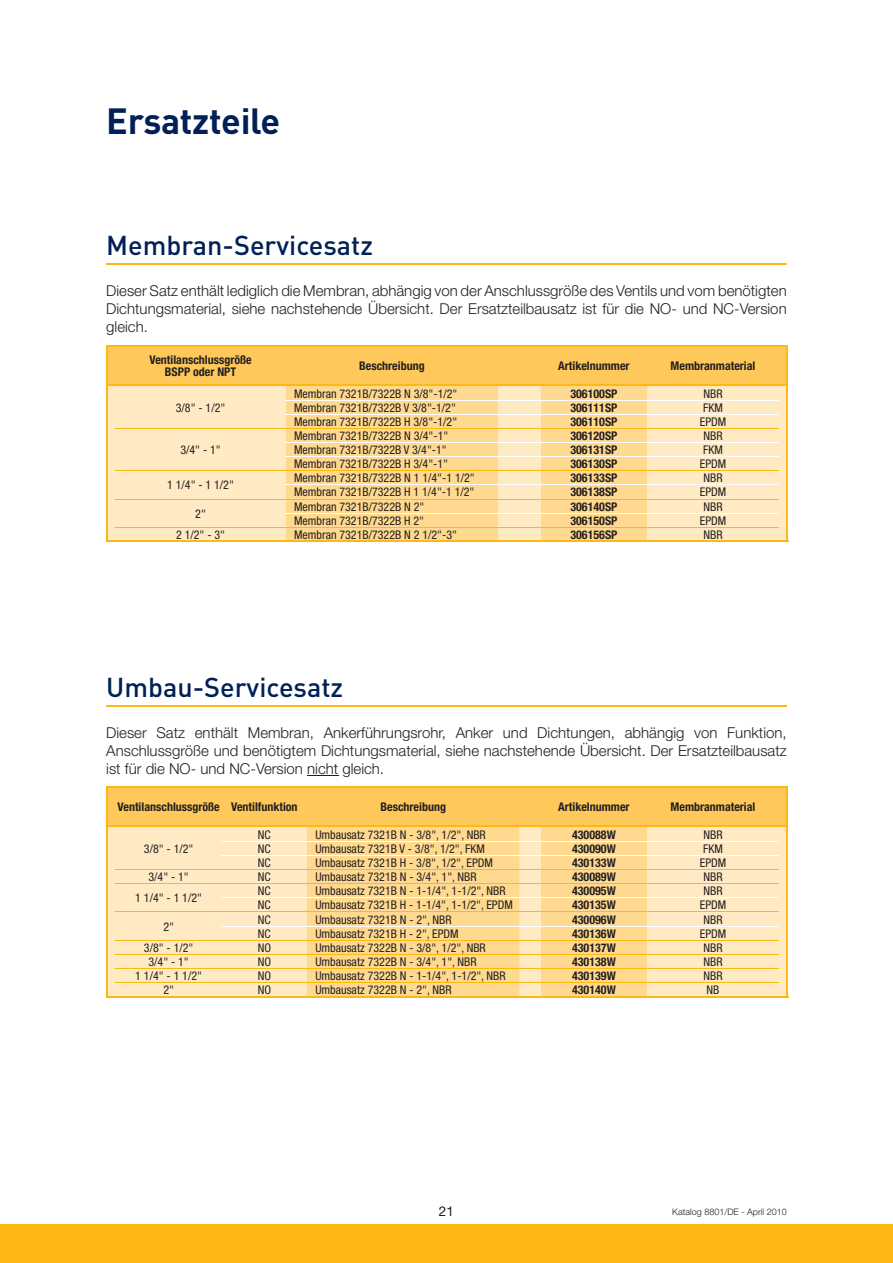
<style>
.page{position:relative;width:893px;height:1263px;background:#fff}
.page>*{position:absolute;margin:0;border:0;box-sizing:border-box;transform-origin:0 0}
.t1{font:700 36px "DINOT";letter-spacing:-.01em;color:#002057}
.t2{font:500 27px "DINOT";color:#002057}
.t3{font:300 15px/18px "Helvetica Neue LT Std";color:#231f20;text-align:justify}
.t4{font:13.5px "Helvetica Neue LT Std";color:#231f20}
.t5{font:condensed 12px "Helvetica Neue LT Std";color:#231f20}
.t6{font:700 condensed 12px/12px "Helvetica Neue LT Std";color:#231f20;text-align:center}
.t7{font:300 9px "Helvetica Neue LT Std";color:#231f20}
</style>
<div class="page">
<div style="left:0;top:1225px;width:893px;height:38px;background:#fdb813"></div>
<hr style="left:106px;top:263px;width:681px;height:2px;background:#fdb813">
<hr style="left:106px;top:705px;width:681px;height:2px;background:#fdb813">
<hr style="left:307px;top:775px;width:31px;height:1px;background:#231f20">
<svg style="left:106px;top:346px;width:682px;height:196px;background:#fedb94"></svg>
<svg style="left:106px;top:787px;width:682px;height:210px;background:#fedb95"></svg>
<h1 class="t1" style="left:106px;top:108px;width:176px">Ersatzteile</h1>
<h2 class="t2" style="left:106px;top:235px;width:268px">Membran-Servicesatz</h2>
<p class="t3" style="left:106px;top:283px;width:682px">Dieser Satz enthält lediglich die Membran, abhängig von der Anschlussgröße des Ventils und vom benötigten Dichtungsmaterial, siehe nachstehende Übersicht. Der Ersatzteilbausatz ist für die NO- und NC-Version gleich.</p>
<p class="t6" style="left:149px;top:355px;width:104px">Ventilanschlussgröße<br>BSPP oder NPT</p>
<p class="t6" style="left:359px;top:361px;width:67px">Beschreibung</p>
<p class="t6" style="left:558px;top:361px;width:73px">Artikelnummer</p>
<p class="t6" style="left:671px;top:361px;width:86px">Membranmaterial</p>
<p class="t5" style="left:176px;top:403px;width:51px">3/8" - 1/2"</p>
<p class="t5" style="left:294px;top:389px;width:165px">Membran 7321B/7322B N 3/8"-1/2"</p>
<p class="t6" style="left:570px;top:389px;width:49px">306100SP</p>
<p class="t5" style="left:703px;top:389px;width:21px">NBR</p>
<p class="t5" style="left:294px;top:403px;width:163px">Membran 7321B/7322B V 3/8"-1/2"</p>
<p class="t6" style="left:570px;top:403px;width:49px">306111SP</p>
<p class="t5" style="left:703px;top:403px;width:21px">FKM</p>
<p class="t5" style="left:294px;top:417px;width:165px">Membran 7321B/7322B H 3/8"-1/2"</p>
<p class="t6" style="left:570px;top:417px;width:49px">306110SP</p>
<p class="t5" style="left:700px;top:417px;width:28px">EPDM</p>
<p class="t5" style="left:180px;top:446px;width:42px">3/4" - 1"</p>
<p class="t5" style="left:167px;top:481px;width:68px">1 1/4" - 1 1/2"</p>
<p class="t5" style="left:195px;top:509px;width:12px">2"</p>
<p class="t5" style="left:294px;top:432px;width:156px">Membran 7321B/7322B N 3/4"-1"</p>
<p class="t6" style="left:570px;top:431px;width:49px">306120SP</p>
<p class="t5" style="left:703px;top:432px;width:21px">NBR</p>
<p class="t5" style="left:294px;top:446px;width:154px">Membran 7321B/7322B V 3/4"-1"</p>
<p class="t6" style="left:570px;top:445px;width:49px">306131SP</p>
<p class="t5" style="left:703px;top:446px;width:21px">FKM</p>
<p class="t5" style="left:294px;top:460px;width:155px">Membran 7321B/7322B H 3/4"-1"</p>
<p class="t6" style="left:570px;top:459px;width:49px">306130SP</p>
<p class="t5" style="left:700px;top:460px;width:28px">EPDM</p>
<p class="t5" style="left:294px;top:474px;width:182px">Membran 7321B/7322B N 1 1/4"-1 1/2"</p>
<p class="t6" style="left:570px;top:474px;width:49px">306133SP</p>
<p class="t5" style="left:703px;top:474px;width:21px">NBR</p>
<p class="t5" style="left:294px;top:488px;width:182px">Membran 7321B/7322B H 1 1/4"-1 1/2"</p>
<p class="t6" style="left:570px;top:488px;width:49px">306138SP</p>
<p class="t5" style="left:700px;top:488px;width:28px">EPDM</p>
<p class="t5" style="left:294px;top:502px;width:132px">Membran 7321B/7322B N 2"</p>
<p class="t6" style="left:570px;top:502px;width:49px">306140SP</p>
<p class="t5" style="left:703px;top:502px;width:21px">NBR</p>
<p class="t5" style="left:294px;top:516px;width:132px">Membran 7321B/7322B H 2"</p>
<p class="t6" style="left:570px;top:516px;width:49px">306150SP</p>
<p class="t5" style="left:700px;top:516px;width:28px">EPDM</p>
<p class="t5" style="left:176px;top:530px;width:51px">2 1/2" - 3"</p>
<p class="t5" style="left:294px;top:530px;width:164px">Membran 7321B/7322B N 2 1/2"-3"</p>
<p class="t6" style="left:570px;top:530px;width:49px">306156SP</p>
<p class="t5" style="left:703px;top:530px;width:21px">NBR</p>
<h2 class="t2" style="left:106px;top:678px;width:239px">Umbau-Servicesatz</h2>
<p class="t3" style="left:106px;top:725px;width:682px">Dieser Satz enthält Membran, Ankerführungsrohr, Anker und Dichtungen, abhängig von Funktion, Anschlussgröße und benötigtem Dichtungsmaterial, siehe nachstehende Übersicht. Der Ersatzteilbausatz ist für die NO- und NC-Version nicht gleich.</p>
<p class="t6" style="left:118px;top:802px;width:182px">Ventilanschlussgröße Ventilfunktion</p>
<p class="t6" style="left:380px;top:802px;width:67px">Beschreibung</p>
<p class="t6" style="left:558px;top:802px;width:73px">Artikelnummer</p>
<p class="t6" style="left:671px;top:802px;width:86px">Membranmaterial</p>
<p class="t5" style="left:144px;top:845px;width:51px">3/8" - 1/2"</p>
<p class="t5" style="left:258px;top:830px;width:14px">NC</p>
<p class="t5" style="left:315px;top:830px;width:172px">Umbausatz 7321B N - 3/8", 1/2", NBR</p>
<p class="t6" style="left:572px;top:830px;width:45px">430088W</p>
<p class="t5" style="left:703px;top:830px;width:21px">NBR</p>
<p class="t5" style="left:258px;top:845px;width:14px">NC</p>
<p class="t5" style="left:315px;top:845px;width:171px">Umbausatz 7321B V - 3/8", 1/2", FKM</p>
<p class="t6" style="left:572px;top:844px;width:45px">430090W</p>
<p class="t5" style="left:703px;top:845px;width:21px">FKM</p>
<p class="t5" style="left:258px;top:859px;width:14px">NC</p>
<p class="t5" style="left:315px;top:859px;width:179px">Umbausatz 7321B H - 3/8", 1/2", EPDM</p>
<p class="t6" style="left:572px;top:858px;width:45px">430133W</p>
<p class="t5" style="left:700px;top:859px;width:28px">EPDM</p>
<p class="t5" style="left:148px;top:873px;width:42px">3/4" - 1"</p>
<p class="t5" style="left:258px;top:873px;width:14px">NC</p>
<p class="t5" style="left:315px;top:873px;width:163px">Umbausatz 7321B N - 3/4", 1", NBR</p>
<p class="t6" style="left:572px;top:872px;width:45px">430089W</p>
<p class="t5" style="left:703px;top:873px;width:21px">NBR</p>
<p class="t5" style="left:135px;top:894px;width:68px">1 1/4" - 1 1/2"</p>
<p class="t5" style="left:258px;top:887px;width:14px">NC</p>
<p class="t5" style="left:315px;top:887px;width:192px">Umbausatz 7321B N - 1-1/4", 1-1/2", NBR</p>
<p class="t6" style="left:572px;top:887px;width:45px">430095W</p>
<p class="t5" style="left:703px;top:887px;width:21px">NBR</p>
<p class="t5" style="left:258px;top:901px;width:14px">NC</p>
<p class="t5" style="left:315px;top:901px;width:199px">Umbausatz 7321B H - 1-1/4", 1-1/2", EPDM</p>
<p class="t6" style="left:572px;top:901px;width:45px">430135W</p>
<p class="t5" style="left:700px;top:901px;width:28px">EPDM</p>
<p class="t5" style="left:163px;top:922px;width:12px">2"</p>
<p class="t5" style="left:258px;top:915px;width:14px">NC</p>
<p class="t5" style="left:315px;top:915px;width:138px">Umbausatz 7321B N - 2", NBR</p>
<p class="t6" style="left:572px;top:915px;width:45px">430096W</p>
<p class="t5" style="left:703px;top:915px;width:21px">NBR</p>
<p class="t5" style="left:258px;top:929px;width:14px">NC</p>
<p class="t5" style="left:315px;top:929px;width:145px">Umbausatz 7321B H - 2", EPDM</p>
<p class="t6" style="left:572px;top:929px;width:45px">430136W</p>
<p class="t5" style="left:700px;top:929px;width:28px">EPDM</p>
<p class="t5" style="left:144px;top:943px;width:51px">3/8" - 1/2"</p>
<p class="t5" style="left:258px;top:943px;width:15px">NO</p>
<p class="t5" style="left:315px;top:943px;width:172px">Umbausatz 7322B N - 3/8", 1/2", NBR</p>
<p class="t6" style="left:572px;top:943px;width:45px">430137W</p>
<p class="t5" style="left:703px;top:943px;width:21px">NBR</p>
<p class="t5" style="left:148px;top:957px;width:42px">3/4" - 1"</p>
<p class="t5" style="left:258px;top:957px;width:15px">NO</p>
<p class="t5" style="left:315px;top:957px;width:163px">Umbausatz 7322B N - 3/4", 1", NBR</p>
<p class="t6" style="left:572px;top:957px;width:45px">430138W</p>
<p class="t5" style="left:703px;top:957px;width:21px">NBR</p>
<p class="t5" style="left:135px;top:971px;width:68px">1 1/4" - 1 1/2"</p>
<p class="t5" style="left:258px;top:971px;width:15px">NO</p>
<p class="t5" style="left:315px;top:971px;width:192px">Umbausatz 7322B N - 1-1/4", 1-1/2", NBR</p>
<p class="t6" style="left:572px;top:971px;width:45px">430139W</p>
<p class="t5" style="left:703px;top:971px;width:21px">NBR</p>
<p class="t5" style="left:163px;top:985px;width:12px">2"</p>
<p class="t5" style="left:258px;top:985px;width:15px">NO</p>
<p class="t5" style="left:315px;top:985px;width:138px">Umbausatz 7322B N - 2", NBR</p>
<p class="t6" style="left:572px;top:985px;width:45px">430140W</p>
<p class="t5" style="left:706px;top:985px;width:14px">NB</p>
<p class="t4" style="left:439px;top:1207px;width:17px">21</p>
<p class="t7" style="left:672px;top:1209px;width:116px">Katalog 8801/DE - April 2010</p>
</div>
